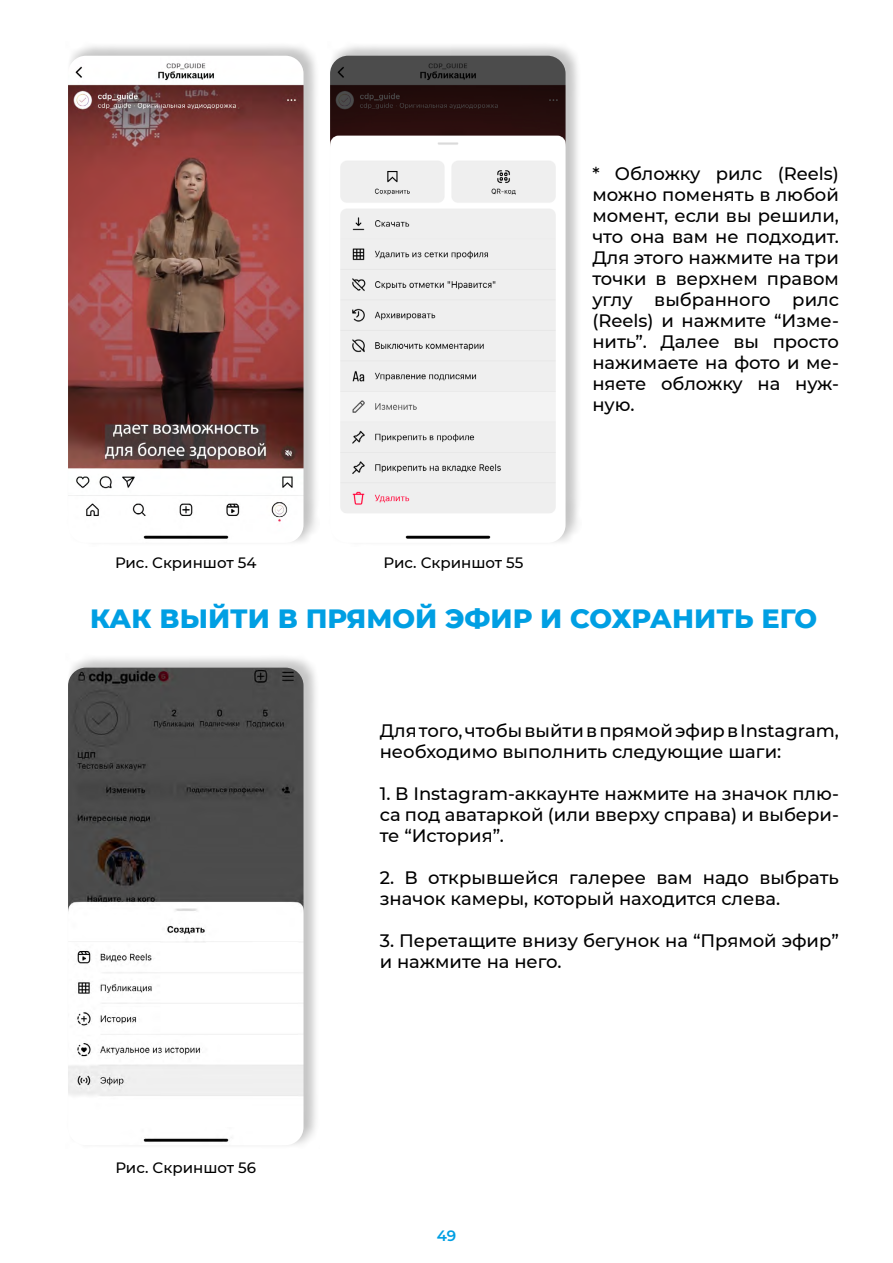
<style>
.page{position:relative;width:893px;height:1263px;background:#fff}
.page>*{position:absolute;margin:0;border:0;box-sizing:border-box;transform-origin:0 0}
.t1{font:800 27px "Montserrat";color:#009fe3}
.t2{font:500 18px/21px "Montserrat";color:#000}
.t3{font:500 15px "Montserrat";color:#000}
.t4{font:600 15px "Montserrat";color:#009fe3}
</style>
<div class="page">
<div style="left:65px;top:42px;width:255px;height:505px;background:#000;opacity:.23"></div>
<img style="left:68px;top:56px;width:235px;height:487px">
<div style="left:327px;top:42px;width:255px;height:505px;background:#000;opacity:.23"></div>
<img style="left:330px;top:56px;width:236px;height:487px">
<div style="left:65px;top:653px;width:255px;height:496px;background:#000;opacity:.23"></div>
<img style="left:68px;top:668px;width:235px;height:477px">
<p class="t3" style="left:115px;top:552px;width:143px">Рис. Скриншот 54</p>
<p class="t3" style="left:384px;top:552px;width:141px">Рис. Скриншот 55</p>
<p class="t2" style="left:592px;top:162px;width:248px;text-align:justify">* Обложку рилс (Reels) можно поменять в любой момент, если вы решили, что она вам не подходит.<br>Для этого нажмите на три точки в верхнем правом углу выбранного рилс (Reels) и нажмите “Изме&shy;нить”. Далее вы просто нажимаете на фото и ме&shy;няете обложку на нуж&shy;ную.</p>
<h1 class="t1" style="left:90px;top:598px;width:728px">КАК ВЫЙТИ В ПРЯМОЙ ЭФИР И СОХРАНИТЬ ЕГО</h1>
<p class="t3" style="left:115px;top:1157px;width:142px">Рис. Скриншот 56</p>
<p class="t2" style="left:380px;top:719px;width:461px">Для того, чтобы выйти в прямой эфир в Instagram, необходимо выполнить следующие шаги:</p>
<p class="t2" style="left:380px;top:782px;width:461px;text-align:justify">1. В Instagram-аккаунте нажмите на значок плю&shy;са под аватаркой (или вверху справа) и выбери&shy;те “История”.</p>
<p class="t2" style="left:380px;top:866px;width:461px">2. В открывшейся галерее вам надо выбрать значок камеры, который находится слева.</p>
<p class="t2" style="left:380px;top:929px;width:461px">3. Перетащите внизу бегунок на “Прямой эфир” и нажмите на него.</p>
<p class="t4" style="left:437px;top:1225px;width:21px">49</p>
</div>
